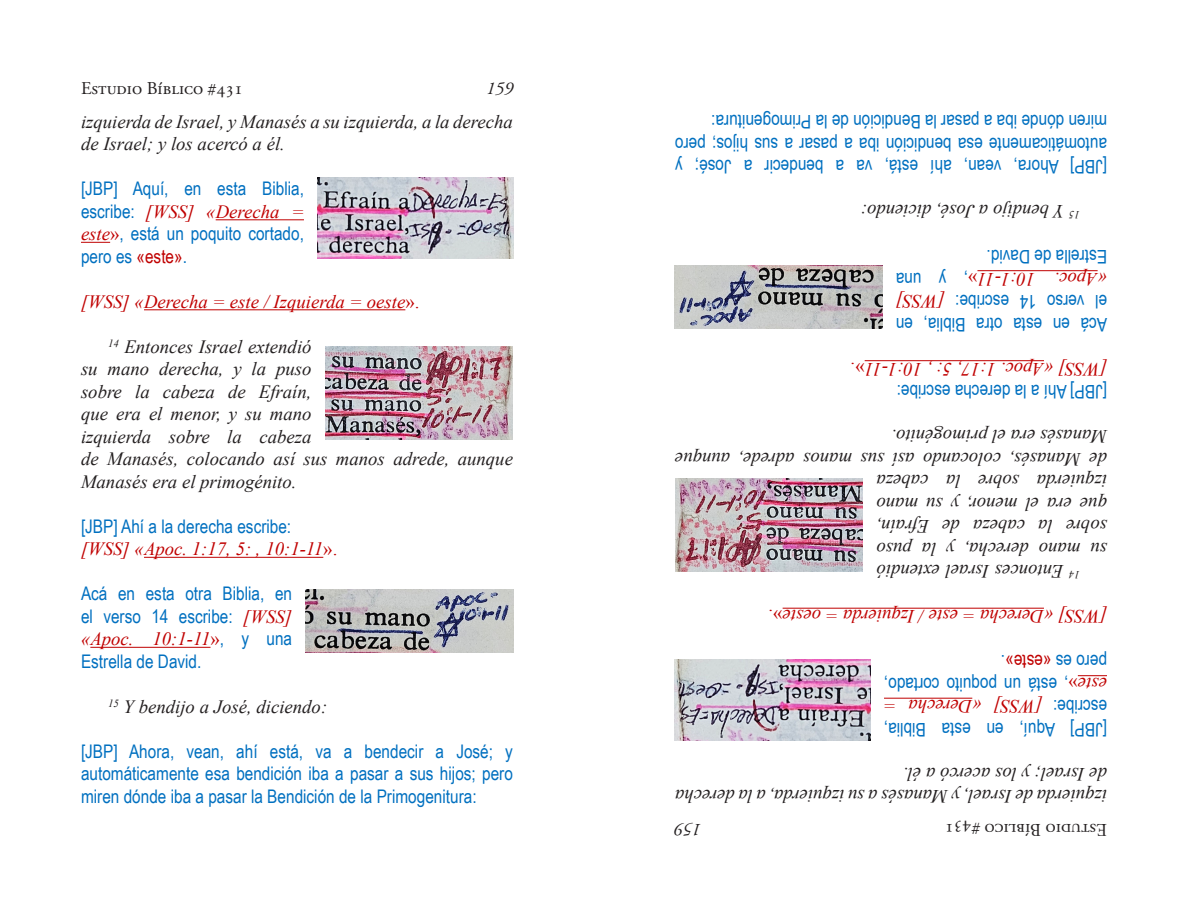
<style>
.page{position:relative;width:1188px;height:918px;background:#fff}
.page>*{position:absolute;margin:0;border:0;box-sizing:border-box;transform-origin:0 0}
.t1{font:18.75px/22.5px "Arial Narrow";color:#0070c0}
.t2{font:italic 18.75px/22.5px "Times New Roman";color:#231f20}
.t3{font:italic 18.75px "Times New Roman";color:#c00000}
.t4{font:18px "Adobe Garamond Pro";color:#231f20}
.t5{font:italic 18px "Adobe Garamond Pro";color:#231f20}
.s1{font-family:"Arial Narrow";font-style:normal;color:#0070c0}
.s2{font-family:"Times New Roman";font-style:italic;color:#c00000}
.s3{font-family:"Times New Roman";color:#c00000}
.s4{color:#c00000}
.s5{font-style:normal}
</style>
<div class="page">
<hr style="left:216px;top:220px;width:88px;height:1px;background:#c00000">
<svg style="left:81px;top:242px;width:29px;height:1px"></svg>
<hr style="left:144px;top:310px;width:261px;height:1px;background:#c00000">
<hr style="left:144px;top:557px;width:179px;height:1px;background:#c00000">
<hr style="left:90px;top:647px;width:121px;height:1px;background:#c00000">
<img style="left:317px;top:177px;width:197px;height:82px">
<img style="left:325px;top:346px;width:188px;height:93px">
<img style="left:306px;top:589px;width:208px;height:64px">
<hr style="left:884px;top:698px;width:88px;height:1px;background:#c00000">
<svg style="left:1078px;top:675px;width:29px;height:1px"></svg>
<hr style="left:783px;top:608px;width:261px;height:1px;background:#c00000">
<hr style="left:865px;top:360px;width:179px;height:1px;background:#c00000">
<hr style="left:977px;top:270px;width:121px;height:1px;background:#c00000">
<img style="left:674px;top:659px;width:197px;height:82px">
<img style="left:675px;top:479px;width:188px;height:93px">
<img style="left:674px;top:265px;width:208px;height:64px">
<p class="t4" style="left:81px;top:78px;width:164px">Estudio Bíblico #431</p>
<p class="t5" style="left:486px;top:78px;width:28px">159</p>
<p class="t2" style="left:81px;top:110px;width:433px">izquierda de Israel, y Manasés a su izquierda, a la derecha de Israel; y los acercó a él.</p>
<p class="t1" style="left:81px;top:177px;width:224px">[JBP] Aquí, en esta Biblia,</p>
<p class="t3" style="left:81px;top:199px;width:224px"><span class="s1">escribe:</span> [WSS] «Derecha =</p>
<p class="t1" style="left:81px;top:222px;width:224px"><span class="s2">este</span><span class="s3">»</span>, está un poquito cortado, pero es <span class="s4">«este»</span>.</p>
<p class="t3" style="left:81px;top:289px;width:340px">[WSS] «Derecha = este / Izquierda = oeste<span class="s5">».</span></p>
<p class="t2" style="left:81px;top:335px;width:434px;text-indent:27px"><sup>14</sup> Entonces Israel extendió<br>su mano derecha, y la puso<br>sobre la cabeza de Efraín,<br>que era el menor, y su mano<br>izquierda sobre la cabeza<br>de Manasés, colocando así sus manos adrede, aunque<br>Manasés era el primogénito.</p>
<p class="t1" style="left:81px;top:514px;width:212px">[JBP] Ahí a la derecha escribe:</p>
<p class="t3" style="left:81px;top:536px;width:258px">[WSS] «Apoc. 1:17, 5: , 10:1-11<span class="s5">».</span></p>
<p class="t1" style="left:81px;top:582px;width:213px">Acá en esta otra Biblia, en el verso 14 escribe: <span class="s2">[WSS]</span></p>
<p class="t3" style="left:81px;top:626px;width:213px">«Apoc. 10:1-11<span class="s5">»</span><span class="s1">, y una</span></p>
<p class="t1" style="left:81px;top:649px;width:122px">Estrella de David.</p>
<p class="t2" style="left:108px;top:695px;width:221px"><sup>15</sup> Y bendijo a José, diciendo:</p>
<p class="t1" style="left:81px;top:739px;width:433px;text-align:justify">[JBP] Ahora, vean, ahí está, va a bendecir a José; y automáticamente esa bendición iba a pasar a sus hijos; pero miren dónde iba a pasar la Bendición de la Primogenitura:</p>
<p class="t1" style="left:1107px;top:179px;width:433px;text-align:justify;rotate:-180deg">[JBP] Ahora, vean, ahí está, va a bendecir a José; y automáticamente esa bendición iba a pasar a sus hijos; pero miren dónde iba a pasar la Bendición de la Primogenitura:</p>
<p class="t2" style="left:1080px;top:223px;width:221px;rotate:-180deg"><sup>15</sup> Y bendijo a José, diciendo:</p>
<p class="t1" style="left:1107px;top:269px;width:122px;rotate:-180deg">Estrella de David.</p>
<p class="t3" style="left:1107px;top:292px;width:213px;rotate:-180deg">«Apoc. 10:1-11<span class="s5">»</span><span class="s1">, y una</span></p>
<p class="t3" style="left:945px;top:314px;width:50px;rotate:-180deg">[WSS]</p>
<p class="t1" style="left:1107px;top:314px;width:153px;rotate:-180deg">el verso 14 escribe:</p>
<p class="t1" style="left:1107px;top:336px;width:213px;rotate:-180deg">Acá en esta otra Biblia, en</p>
<p class="t3" style="left:1107px;top:382px;width:258px;rotate:-180deg">[WSS] «Apoc. 1:17, 5: , 10:1-11<span class="s5">».</span></p>
<p class="t1" style="left:1107px;top:404px;width:212px;rotate:-180deg">[JBP] Ahí a la derecha escribe:</p>
<p class="t2" style="left:1107px;top:583px;width:434px;text-indent:27px;rotate:-180deg"><sup>14</sup> Entonces Israel extendió<br>su mano derecha, y la puso<br>sobre la cabeza de Efraín,<br>que era el menor, y su mano<br>izquierda sobre la cabeza<br>de Manasés, colocando así sus manos adrede, aunque<br>Manasés era el primogénito.</p>
<p class="t3" style="left:1107px;top:629px;width:340px;rotate:-180deg">[WSS] «Derecha = este / Izquierda = oeste<span class="s5">».</span></p>
<p class="t1" style="left:1107px;top:719px;width:224px;rotate:-180deg">escribe:<br><span class="s2">este</span><span class="s3">»</span>, está un poquito cortado, pero es <span class="s4">«este»</span>.</p>
<p class="t3" style="left:1042px;top:719px;width:160px;rotate:-180deg">[WSS] «Derecha =</p>
<p class="t1" style="left:1107px;top:741px;width:224px;rotate:-180deg">[JBP] Aquí, en esta Biblia,</p>
<p class="t2" style="left:1107px;top:808px;width:433px;rotate:-180deg">izquierda de Israel, y Manasés a su izquierda, a la derecha de Israel; y los acercó a él.</p>
<p class="t5" style="left:702px;top:840px;width:28px;rotate:-180deg">159</p>
<p class="t4" style="left:1107px;top:840px;width:164px;rotate:-180deg">Estudio Bíblico #431</p>
</div>
